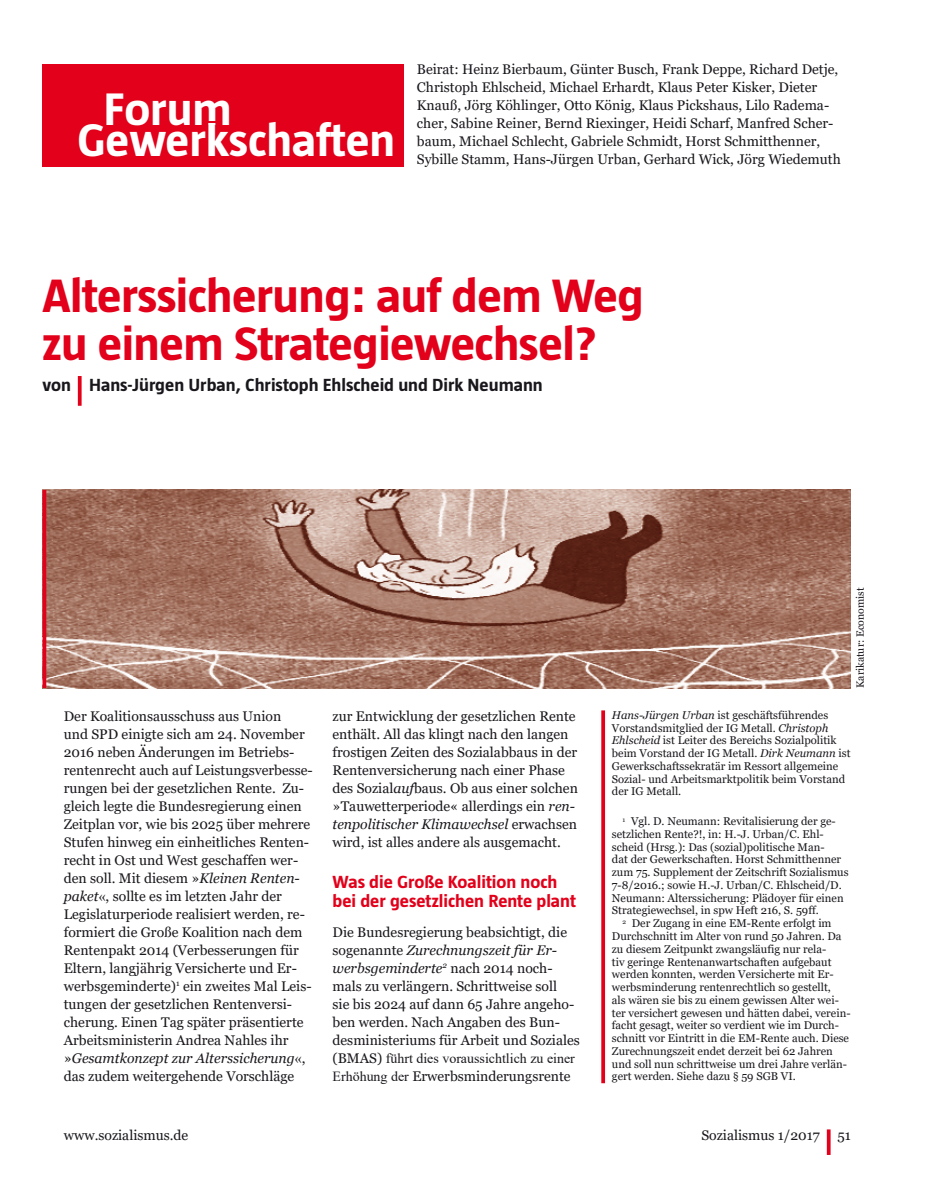
<style>
.page{position:relative;width:936px;height:1191px;background:#fff}
.page>*{position:absolute;margin:0;border:0;box-sizing:border-box;transform-origin:0 0}
.t1{font:700 48px/48px "Tazzer Text";letter-spacing:-.01em;color:#e2001a}
.t2{font:700 46.8px "Tazzer Text";color:#fff}
.t3{font:700 18px "Tazzer Text";color:#1a171c}
.t4{font:700 18px/19.5px "Tazzer Text";color:#e2001a}
.t5{font:13.95px/18px "Georgia";color:#1a171c}
.t6{font:13.95px "Times New Roman";color:#1a171c}
.t7{font:11.25px/12.8px "Georgia";color:#1a171c}
.t8{font:10.5px "Georgia";color:#1a171c}
.s1{font-style:italic}
.s2{font-family:"Times New Roman"}
.s3{font-family:"Georgia"}
</style>
<div class="page">
<svg style="left:826px;top:1129px;width:4px;height:26px"></svg>
<div style="left:43px;top:64px;width:361px;height:102px;background:#e2001a"></div>
<img style="left:46px;top:490px;width:804px;height:198px">
<svg style="left:78px;top:376px;width:4px;height:30px"></svg>
<hr style="left:43px;top:490px;width:3px;height:198px;background:#e2001a">
<svg style="left:601px;top:710px;width:4px;height:373px"></svg>
<h2 class="t2" style="left:103px;top:85px;width:130px">Forum</h2>
<h2 class="t2" style="left:77px;top:116px;width:319px">Gewerkschaften</h2>
<p class="t5" style="left:417px;top:61px;width:425px">Beirat: Heinz Bierbaum, Günter Busch, Frank Deppe, Richard Detje, Christoph Ehlscheid, Michael Erhardt, Klaus Peter Kisker, Dieter Knauß, Jörg Köhlinger, Otto König, Klaus Pickshaus, Lilo Radema&shy;cher, Sabine Reiner, Bernd Riexinger, Heidi Scharf, Manfred Scher&shy;baum, Michael Schlecht, Gabriele Schmidt, Horst Schmitthenner, Sybille Stamm, Hans-Jürgen Urban, Gerhard Wick, Jörg Wiedemuth</p>
<h1 class="t1" style="left:43px;top:273px;width:602px">Alterssicherung: auf dem Weg zu einem Strategiewechsel?</h1>
<p class="t3" style="left:43px;top:376px;width:502px">von Hans-Jürgen Urban, Christoph Ehlscheid und Dirk Neumann</p>
<p class="t8" style="left:853px;top:688px;width:102px;rotate:-90deg">Karikatur: Economist</p>
<p class="t5" style="left:64px;top:707px;width:250px">Der Koalitionsausschuss aus Union<br>und SPD einigte sich am 24. November 2016 neben Änderungen im Betriebs&shy;rentenrecht auch auf Leistungsverbesse&shy;rungen bei der gesetzlichen Rente. Zu&shy;gleich legte die Bundesregierung einen Zeitplan vor, wie bis 2025 über mehrere Stufen hinweg ein einheitliches Renten&shy;recht in Ost und West geschaffen wer&shy;den soll. Mit diesem »<span class="s1">Kleinen Renten&shy;paket</span><span class="s2">«</span>, sollte es im letzten Jahr der Legislaturperiode realisiert werden, re&shy;formiert die Große Koalition nach dem Rentenpakt 2014 (Verbesserungen für Eltern, langjährig Versicherte und Er&shy;werbsgeminderte)<sup>1</sup> ein zweites Mal Leis&shy;tungen der gesetzlichen Rentenversi&shy;cherung. Einen Tag später präsentierte Arbeitsministerin Andrea Nahles ihr »<span class="s1">Gesamtkonzept zur Alterssicherung</span><span class="s2">«</span>, das zudem weitergehende Vorschläge</p>
<p class="t7" style="left:612px;top:709px;width:240px"><span class="s1">Hans-Jürgen Urban</span> ist geschäftsführendes Vorstandsmitglied der IG Metall. <span class="s1">Christoph Ehlscheid</span> ist Leiter des Bereichs Sozialpolitik beim Vorstand der IG Metall. <span class="s1">Dirk Neumann</span> ist Gewerkschaftssekratär im Ressort allgemeine Sozial- und Arbeitsmarktpolitik beim Vorstand der IG Metall.</p>
<p class="t5" style="left:332px;top:707px;width:247px">zur Entwicklung der gesetzlichen Rente enthält. All das klingt nach den langen frostigen Zeiten des Sozialabbaus in der Rentenversicherung nach einer Phase des Sozial<span class="s1">auf</span>baus. Ob aus einer solchen »Tauwetterperiode« allerdings ein <span class="s1">ren&shy;tenpolitischer Klimawechsel</span> erwachsen wird, ist alles andere als ausgemacht.</p>
<p class="t4" style="left:332px;top:872px;width:245px">Was die Große Koalition noch bei der gesetzlichen Rente plant</p>
<p class="t5" style="left:332px;top:923px;width:249px">Die Bundesregierung beabsichtigt, die sogenannte <span class="s1">Zurechnungszeit für Er&shy;werbsgeminderte</span><sup>2</sup> nach 2014 noch&shy;mals zu verlängern. Schrittweise soll<br>sie bis 2024 auf dann 65 Jahre angeho&shy;ben werden. Nach Angaben des Bun&shy;desministeriums für Arbeit und Soziales</p>
<p class="t6" style="left:332px;top:1048px;width:244px"><span class="s3">(BMAS)</span> führt dies voraussichtlich zu einer</p>
<p class="t5" style="left:332px;top:1067px;width:239px"><span class="s2">Erhöhung der</span> Erwerbsminderungsrente</p>
<p class="t7" style="left:622px;top:815px;width:215px"><sup>1</sup> Vgl. D. Neumann: Revitalisierung der ge-</p>
<p class="t7" style="left:612px;top:828px;width:213px">setzlichen Rente?!, in: H.-J. Urban/C. Ehl-</p>
<p class="t7" style="left:612px;top:840px;width:214px">scheid (Hrsg.): Das (sozial)politische Man-</p>
<p class="t7" style="left:612px;top:853px;width:231px">dat der Gewerkschaften. Horst Schmitthenner</p>
<p class="t7" style="left:612px;top:866px;width:238px">zum 75. Supplement der Zeitschrift Sozialismus</p>
<p class="t7" style="left:612px;top:879px;width:231px">7-8/2016.; sowie H.-J. Urban/C. Ehlscheid/D.</p>
<p class="t7" style="left:612px;top:891px;width:233px">Neumann: Alterssicherung: Plädoyer für einen</p>
<p class="t7" style="left:612px;top:904px;width:208px">Strategiewechsel, in spw Heft 216, S. 59ff.</p>
<p class="t7" style="left:622px;top:917px;width:210px"><sup>2</sup> Der Zugang in eine EM-Rente erfolgt im</p>
<p class="t7" style="left:612px;top:930px;width:231px">Durchschnitt im Alter von rund 50 Jahren. Da</p>
<p class="t7" style="left:612px;top:942px;width:216px">zu diesem Zeitpunkt zwangsläufig nur rela-</p>
<p class="t7" style="left:612px;top:955px;width:221px">tiv geringe Rentenanwartschaften aufgebaut</p>
<p class="t7" style="left:612px;top:968px;width:223px">werden konnten, werden Versicherte mit Er-</p>
<p class="t7" style="left:612px;top:981px;width:220px">werbsminderung rentenrechtlich so gestellt,</p>
<p class="t7" style="left:612px;top:993px;width:228px">als wären sie bis zu einem gewissen Alter wei-</p>
<p class="t7" style="left:612px;top:1006px;width:240px">ter versichert gewesen und hätten dabei, verein-</p>
<p class="t7" style="left:612px;top:1019px;width:229px">facht gesagt, weiter so verdient wie im Durch-</p>
<p class="t7" style="left:612px;top:1032px;width:239px">schnitt vor Eintritt in die EM-Rente auch. Diese</p>
<p class="t7" style="left:612px;top:1044px;width:222px">Zurechnungszeit endet derzeit bei 62 Jahren</p>
<p class="t7" style="left:612px;top:1057px;width:236px">und soll nun schrittweise um drei Jahre verlän-</p>
<p class="t7" style="left:612px;top:1070px;width:185px">gert werden. Siehe dazu § 59 SGB VI.</p>
<p class="t5" style="left:64px;top:1126px;width:126px">www.sozialismus.de</p>
<p class="t5" style="left:701px;top:1126px;width:120px">Sozialismus 1/2017</p>
<p class="t5" style="left:837px;top:1126px;width:15px">51</p>
</div>
